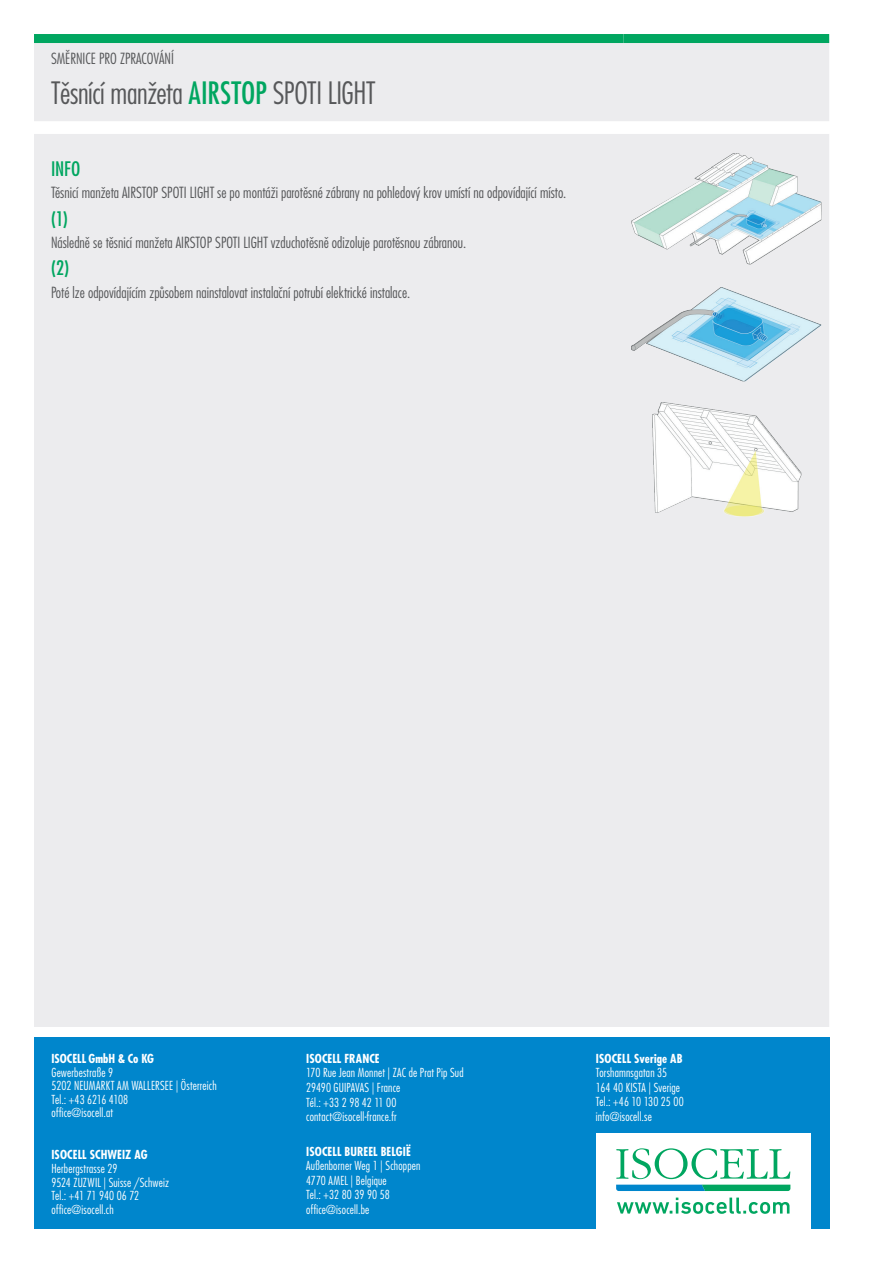
<style>
.page{position:relative;width:893px;height:1263px;background:#fff}
.page>*{position:absolute;margin:0;border:0;box-sizing:border-box;transform-origin:0 0}
.t1{font:300 condensed 30px "Futura LT Pro";letter-spacing:-.015em;color:#57585a}
.t2{font:500 condensed 19.5px "Futura LT Pro";color:#00a660}
.t3{font:300 condensed 15px "Futura LT Pro";color:#57585a}
.t4{font:300 condensed 12.15px/14.5px "Futura LT Pro";letter-spacing:.015em;color:#fff}
.t5{font:700 condensed 12.15px "Futura LT Pro";letter-spacing:.005em;color:#fff}
.s1{font-weight:500;color:#00a660}
</style>
<div class="page">
<div style="left:34px;top:1038px;width:795px;height:191px;background:#0086cc"></div>
<div style="left:596px;top:1133px;width:215px;height:96px;background:#fff"></div>
<svg style="left:616px;top:1148px;width:174px;height:43px"></svg>
<svg style="left:617px;top:1197px;width:172px;height:17px"></svg>
<div style="left:34px;top:43px;width:795px;height:984px;background:#ececee"></div>
<div style="left:34px;top:34px;width:589px;height:9px;background:#00a660"></div>
<div style="left:623px;top:34px;width:206px;height:9px;background:#00a660"></div>
<img style="left:631px;top:154px;width:191px;height:111px">
<img style="left:631px;top:287px;width:191px;height:95px">
<img style="left:652px;top:403px;width:149px;height:114px">
<p class="t3" style="left:51px;top:49px;width:124px">SMĚRNICE PRO ZPRACOVÁNÍ</p>
<h1 class="t1" style="left:51px;top:74px;width:326px">Těsnící manžeta <span class="s1">AIRSTOP</span> SPOTI LIGHT</h1>
<h2 class="t2" style="left:51px;top:155px;width:31px">INFO</h2>
<p class="t3" style="left:51px;top:183px;width:517px">Těsnicí manžeta AIRSTOP SPOTI LIGHT se po montáži parotěsné zábrany na pohledový krov umístí na odpovídající místo.</p>
<h2 class="t2" style="left:51px;top:205px;width:18px">(1)</h2>
<p class="t3" style="left:51px;top:233px;width:417px">Následně se těsnicí manžeta AIRSTOP SPOTI LIGHT vzduchotěsně odizoluje parotěsnou zábranou.</p>
<h2 class="t2" style="left:51px;top:255px;width:20px">(2)</h2>
<p class="t3" style="left:51px;top:283px;width:361px">Poté lze odpovídajícím způsobem nainstalovat instalační potrubí elektrické instalace.</p>
<p class="t5" style="left:52px;top:1050px;width:104px">ISOCELL GmbH &amp; Co KG</p>
<p class="t4" style="left:52px;top:1065px;width:167px;line-height:13.6px">Gewerbestraße 9<br>5202 NEUMARKT AM WALLERSEE | Österreich<br>Tel.: +43 6216 4108<br>office@isocell.at</p>
<p class="t5" style="left:52px;top:1147px;width:98px">ISOCELL SCHWEIZ AG</p>
<p class="t4" style="left:52px;top:1162px;width:119px;line-height:13.6px">Herbergstrasse 29<br>9524 ZUZWIL | Suisse /Schweiz<br>Tel.: +41 71 940 06 72 office@isocell.ch</p>
<p class="t5" style="left:306px;top:1050px;width:75px">ISOCELL FRANCE</p>
<p class="t4" style="left:306px;top:1065px;width:159px">170 Rue Jean Monnet | ZAC de Prat Pip Sud<br>29490 GUIPAVAS | France<br>Tél.: +33 2 98 42 11 00 contact@isocell-france.fr</p>
<p class="t5" style="left:306px;top:1143px;width:106px">ISOCELL BUREEL BELGIË</p>
<p class="t4" style="left:306px;top:1158px;width:116px">Außenborner Weg 1 | Schoppen<br>4770 AMEL | Belgique<br>Tel.: +32 80 39 90 58 office@isocell.be</p>
<p class="t5" style="left:596px;top:1050px;width:88px">ISOCELL Sverige AB</p>
<p class="t4" style="left:596px;top:1065px;width:89px">Torshamnsgatan 35<br>164 40 KISTA | Sverige<br>Tel.: +46 10 130 25 00 info@isocell.se</p>
</div>
